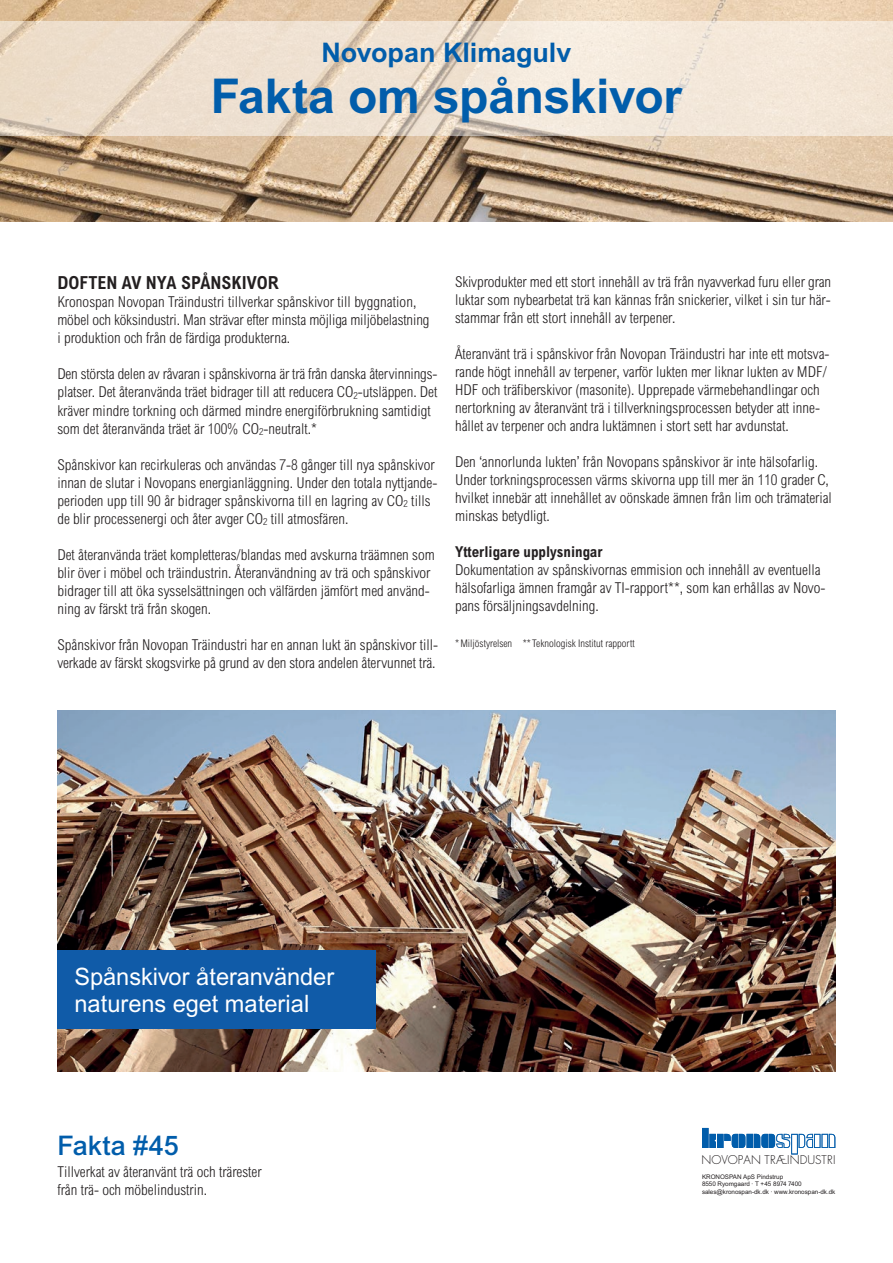
<style>
.page{position:relative;width:893px;height:1263px;background:#fff}
.page>*{position:absolute;margin:0;border:0;box-sizing:border-box;transform-origin:0 0}
.t1{font:700 48px "Arial MT Pro";letter-spacing:-.005em;color:#015dab}
.t2{font:700 27px "Arial MT Pro";letter-spacing:-.005em;color:#015dab}
.t3{font:500 27px "Arial MT Pro";letter-spacing:.005em;color:#015dab}
.t4{font:24px/27px "Arial MT Pro";color:#fff}
.t5{font:700 condensed 18px "Arial MT Pro";color:#231f20}
.t6{font:300 condensed 15px/18px "Arial MT Pro";color:#231f20}
.t7{font:700 condensed 15px "Arial MT Pro";color:#231f20}
.t8{font:300 11.7px "Futura Std";color:#231f20}
.t9{font:300 condensed 10.5px "Arial MT Pro";color:#231f20}
.t10{font:6.3px/7.5px "Arial";letter-spacing:-.005em;color:#231f20}
</style>
<div class="page">
<img style="left:0;top:0;width:893px;height:221px">
<svg style="left:0;top:21px;width:893px;height:115px;background:#eee1d1"></svg>
<svg style="left:702px;top:1128px;width:133px;height:26px"></svg>
<img style="left:57px;top:710px;width:778px;height:361px">
<div style="left:57px;top:951px;width:319px;height:78px;background:#105ba8"></div>
<h2 class="t2" style="left:322px;top:37px;width:251px">Novopan Klimagulv</h2>
<h1 class="t1" style="left:211px;top:68px;width:473px">Fakta om spånskivor</h1>
<p class="t5" style="left:57px;top:273px;width:223px">DOFTEN AV NYA SPÅNSKIVOR</p>
<p class="t6" style="left:57px;top:294px;width:374px">Kronospan Novopan Träindustri tillverkar spånskivor till byggnation, möbel och köksindustri. Man strävar efter minsta möjliga miljöbelastning i produktion och från de färdiga produkterna.</p>
<p class="t6" style="left:57px;top:366px;width:381px">Den största delen av råvaran i spånskivorna är trä från danska återvinnings&shy;platser. Det återanvända träet bidrager till att reducera CO<sub>2</sub>-utsläppen. Det kräver mindre torkning och därmed mindre energiförbrukning samtidigt som det återanvända träet är 100% CO<sub>2</sub>-neutralt.*</p>
<p class="t6" style="left:57px;top:456px;width:381px">Spånskivor kan recirkuleras och användas 7-8 gånger till nya spånskivor innan de slutar i Novopans energianläggning. Under den totala nyttjande&shy;perioden upp till 90 år bidrager spånskivorna till en lagring av CO<sub>2</sub> tills de blir processenergi och åter avger CO<sub>2</sub> till atmosfären.</p>
<p class="t6" style="left:57px;top:546px;width:379px">Det återanvända träet kompletteras/blandas med avskurna träämnen som blir över i möbel och träindustrin. Återanvändning av trä och spånskivor bidrager till att öka sysselsättningen och välfärden jämfört med använd&shy;ning av färskt trä från skogen.</p>
<p class="t6" style="left:57px;top:636px;width:382px">Spånskivor från Novopan Träindustri har en annan lukt än spånskivor till&shy;verkade av färskt skogsvirke på grund av den stora andelen återvunnet trä.</p>
<p class="t6" style="left:455px;top:274px;width:378px;text-align:justify">Skivprodukter med ett stort innehåll av trä från nyavverkad furu eller gran luktar som nybearbetat trä kan kännas från snickerier, vilket i sin tur här&shy;stammar från ett stort innehåll av terpener.</p>
<p class="t6" style="left:455px;top:346px;width:376px">Återanvänt trä i spånskivor från Novopan Träindustri har inte ett motsva&shy;rande högt innehåll av terpener, varför lukten mer liknar lukten av MDF/ HDF och träfiberskivor (masonite). Upprepade värmebehandlingar och nertorkning av återanvänt trä i tillverkningsprocessen betyder att inne&shy;hållet av terpener och andra luktämnen i stort sett har avdunstat.</p>
<p class="t6" style="left:455px;top:454px;width:378px">Den ‘annorlunda lukten’ från Novopans spånskivor är inte hälsofarlig.<br>Under torkningsprocessen värms skivorna upp till mer än 110 grader C, hvilket innebär att innehållet av oönskade ämnen från lim och trämaterial minskas betydligt.</p>
<p class="t7" style="left:455px;top:543px;width:149px">Ytterligare upplysningar</p>
<p class="t6" style="left:455px;top:562px;width:372px">Dokumentation av spånskivornas emmision och innehåll av eventuella hälsofarliga ämnen framgår av TI-rapport**, som kan erhållas av Novo&shy;pans försäljningsavdelning.</p>
<p class="t9" style="left:455px;top:638px;width:181px">*Miljöstyrelsen ** Teknologisk Institut rapportt</p>
<h3 class="t4" style="left:74px;top:964px;width:261px">Spånskivor återanvänder naturens eget material</h3>
<h2 class="t3" style="left:57px;top:1129px;width:123px">Fakta #45</h2>
<p class="t6" style="left:57px;top:1163px;width:206px">Tillverkat av återanvänt trä och trärester från trä- och möbelindustrin.</p>
<p class="t8" style="left:701px;top:1153px;width:136px">NOVOPAN TRÆINDUSTRI</p>
<p class="t10" style="left:702px;top:1172px;width:135px">KRONOSPAN ApS Pindstrup<br>8550 Ryomgaard · T +45 8974 7400 sales@kronospan-dk.dk · www.kronospan-dk.dk</p>
</div>
